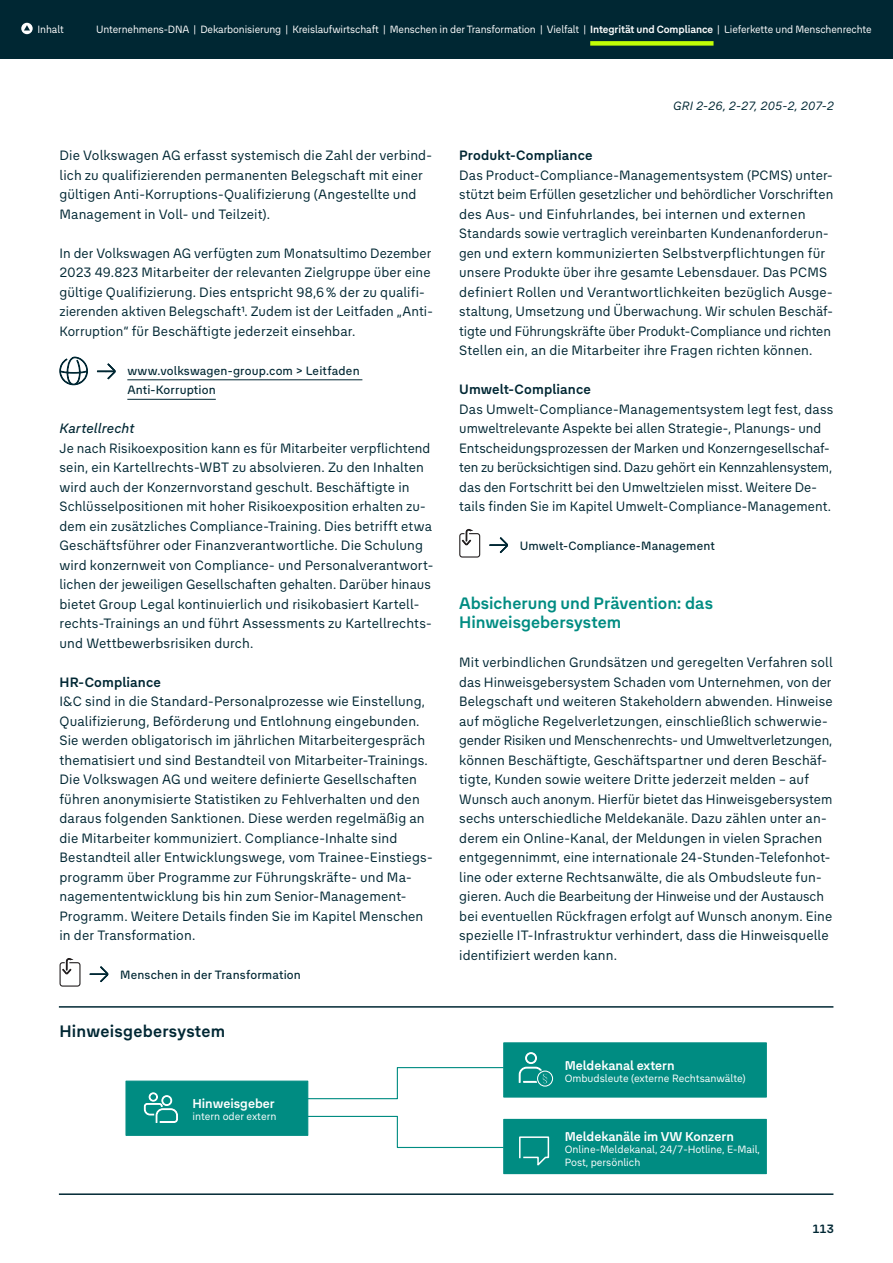
<style>
.page{position:relative;width:893px;height:1263px;background:#fff}
.page>*{position:absolute;margin:0;border:0;box-sizing:border-box;transform-origin:0 0}
.SL_Group_NFB{font:700 16.5px/19.5px "The Group TEXT Pro";color:#008c82}
.Head_Grafik{font:700 16.5px "The Group TEXT Pro";letter-spacing:.015em;color:#002733}
.FT_Group_NFB{font:13.5px/19.5px "The Group TEXT Pro";letter-spacing:.005em;color:#002733}
.SL_Group_ohne_Abstand_NFB{font:700 13.5px "The Group TEXT Pro";letter-spacing:.005em;color:#002733}
.Group_ohne_Abstand_kursiv{font:italic 500 13.5px "The Group TEXT Pro";letter-spacing:.01em;color:#002733}
.t1{font:700 12.75px "The Group TEXT Pro";color:#fff}
.Group_Verweis_NFB{font:500 12px "The Group TEXT Pro";letter-spacing:.015em;color:#002733}
.Group_URL{font:500 12px/19.5px "The Group TEXT Pro";letter-spacing:.015em;color:#002733}
.Group_Pagina{font:italic 12px "The Group TEXT Pro";letter-spacing:.015em;color:#002733}
.t2{font:700 12px "The Group TEXT Pro";color:#002733}
.t3{font:10.5px/12.6px "The Group TEXT Pro";letter-spacing:-.01em;color:#fff}
.s1{font-weight:700}
</style>
<div class="page">
<hr style="left:127px;top:379px;width:235px;height:1px;background:#002733">
<hr style="left:127px;top:399px;width:89px;height:1px;background:#002733">
<svg style="left:59px;top:356px;width:29px;height:29px"></svg>
<svg style="left:97px;top:363px;width:19px;height:16px"></svg>
<svg style="left:90px;top:966px;width:18px;height:16px"></svg>
<svg style="left:62px;top:958px;width:12px;height:16px"></svg>
<div style="left:71px;top:960px;width:6px;height:8px;background:#fff"></div>
<div style="left:60px;top:962px;width:21px;height:25px;border:1px solid #231f20;border-radius:2px"></div>
<svg style="left:489px;top:537px;width:19px;height:16px"></svg>
<svg style="left:462px;top:529px;width:11px;height:16px"></svg>
<div style="left:471px;top:531px;width:6px;height:8px;background:#fff"></div>
<div style="left:459px;top:533px;width:21px;height:25px;border:1px solid #231f20;border-radius:2px"></div>
<div style="left:0;top:0;width:893px;height:59px;background:#002733"></div>
<svg style="left:21px;top:23px;width:12px;height:11px"></svg>
<svg style="left:24px;top:25px;width:6px;height:6px"></svg>
<div style="left:590px;top:41px;width:123px;height:5px;background:#c2fe06"></div>
<hr style="left:59px;top:1006px;width:774px;height:2px;background:#002733">
<hr style="left:59px;top:1193px;width:774px;height:2px;background:#002733">
<div style="left:503px;top:1119px;width:264px;height:55px;background:#008c82"></div>
<svg style="left:308px;top:1067px;width:196px;height:33px"></svg>
<svg style="left:519px;top:1136px;width:31px;height:30px"></svg>
<div style="left:503px;top:1042px;width:264px;height:55px;background:#008c82;border:1px solid #008c82"></div>
<div style="left:536px;top:1070px;width:18px;height:17px;border:16px solid #008c82;border-radius:50%"></div>
<svg style="left:538px;top:1071px;width:15px;height:15px"></svg>
<div style="left:537px;top:1070px;width:16px;height:16px;border:1px solid #fff;border-radius:50%"></div>
<svg style="left:519px;top:1052px;width:29px;height:32px"></svg>
<svg style="left:308px;top:1115px;width:196px;height:33px"></svg>
<div style="left:125px;top:1080px;width:183px;height:56px;background:#008c82;border:1px solid #008c82"></div>
<svg style="left:144px;top:1092px;width:34px;height:31px"></svg>
<p class="t3" style="left:38px;top:22px;width:28px">Inhalt</p>
<p class="t3" style="left:96px;top:22px;width:777px">Unternehmens-DNA | Dekarbonisierung | Kreislaufwirtschaft | Menschen in der Transformation | Vielfalt | <span class="s1">Integrität und Compliance</span> | Lieferkette und Menschenrechte</p>
<p class="FT_Group_NFB" style="left:60px;top:145px;width:374px">Die Volkswagen AG erfasst systemisch die Zahl der verbind&shy;lich zu qualifizierenden permanenten Belegschaft mit einer gültigen Anti-Korruptions-Qualifizierung (Angestellte und Management in Voll- und Teilzeit).</p>
<p class="FT_Group_NFB" style="left:60px;top:242px;width:375px">In der Volkswagen AG verfügten zum Monatsultimo Dezember 2023 49.823 Mitarbeiter der relevanten Zielgruppe über eine gültige Qualifizierung. Dies entspricht 98,6 % der zu qualifi&shy;zierenden aktiven Belegschaft1. Zudem ist der Leitfaden „Anti-Korruption“ für Beschäftigte jederzeit einsehbar.</p>
<p class="Group_URL" style="left:127px;top:360px;width:234px">www.volkswagen-group.com &gt; Leitfaden<br>Anti-Korruption</p>
<p class="Group_ohne_Abstand_kursiv" style="left:60px;top:418px;width:76px">Kartellrecht</p>
<p class="FT_Group_NFB" style="left:60px;top:437px;width:375px">Je nach Risikoexposition kann es für Mitarbeiter verpflichtend sein, ein Kartellrechts-WBT zu absolvieren. Zu den Inhalten wird auch der Konzernvorstand geschult. Beschäftigte in Schlüsselpositionen mit hoher Risikoexposition erhalten zu&shy;dem ein zusätzliches Compliance-Training. Dies betrifft etwa Geschäftsführer oder Finanzverantwortliche. Die Schulung wird konzernweit von Compliance- und Personalverantwort&shy;lichen der jeweiligen Gesellschaften gehalten. Darüber hinaus bietet Group Legal kontinuierlich und risikobasiert Kartell&shy;rechts-Trainings an und führt Assessments zu Kartellrechts&shy;und Wettbewerbsrisiken durch.</p>
<p class="SL_Group_ohne_Abstand_NFB" style="left:60px;top:672px;width:103px">HR-Compliance</p>
<p class="FT_Group_NFB" style="left:60px;top:691px;width:375px">I&amp;C sind in die Standard-Personalprozesse wie Einstellung, Qualifizierung, Beförderung und Entlohnung eingebunden.<br>Sie werden obligatorisch im jährlichen Mitarbeitergespräch thematisiert und sind Bestandteil von Mitarbeiter-Trainings.<br>Die Volkswagen AG und weitere definierte Gesellschaften führen anonymisierte Statistiken zu Fehlverhalten und den daraus folgenden Sanktionen. Diese werden regelmäßig an die Mitarbeiter kommuniziert. Compliance-Inhalte sind Bestandteil aller Entwicklungswege, vom Trainee-Einstiegs&shy;programm über Programme zur Führungskräfte- und Ma&shy;nagemententwicklung bis hin zum Senior-Management-Programm. Weitere Details finden Sie im Kapitel Menschen in der Transformation.</p>
<p class="Group_Verweis_NFB" style="left:120px;top:966px;width:182px">Menschen in der Transformation</p>
<p class="Head_Grafik" style="left:60px;top:1019px;width:167px">Hinweisgebersystem</p>
<p class="t1" style="left:192px;top:1094px;width:84px">Hinweisgeber</p>
<p class="t3" style="left:192px;top:1110px;width:86px">intern oder extern</p>
<p class="Group_Pagina" style="left:673px;top:97px;width:162px">GRI 2-26, 2-27, 205-2, 207-2</p>
<p class="SL_Group_ohne_Abstand_NFB" style="left:459px;top:145px;width:135px">Produkt-Compliance</p>
<p class="FT_Group_NFB" style="left:459px;top:164px;width:376px">Das Product-Compliance-Managementsystem (PCMS) unter&shy;stützt beim Erfüllen gesetzlicher und behördlicher Vorschriften des Aus- und Einfuhrlandes, bei internen und externen Standards sowie vertraglich vereinbarten Kundenanforderun&shy;gen und extern kommunizierten Selbstverpflichtungen für unsere Produkte über ihre gesamte Lebensdauer. Das PCMS definiert Rollen und Verantwortlichkeiten bezüglich Ausge&shy;staltung, Umsetzung und Überwachung. Wir schulen Beschäf&shy;tigte und Führungskräfte über Produkt-Compliance und richten Stellen ein, an die Mitarbeiter ihre Fragen richten können.</p>
<p class="SL_Group_ohne_Abstand_NFB" style="left:459px;top:379px;width:133px">Umwelt-Compliance</p>
<p class="FT_Group_NFB" style="left:459px;top:398px;width:376px">Das Umwelt-Compliance-Managementsystem legt fest, dass umweltrelevante Aspekte bei allen Strategie-, Planungs- und Entscheidungsprozessen der Marken und Konzerngesellschaf&shy;ten zu berücksichtigen sind. Dazu gehört ein Kennzahlensystem, das den Fortschritt bei den Umweltzielen misst. Weitere De&shy;tails finden Sie im Kapitel Umwelt-Compliance-Management.</p>
<p class="Group_Verweis_NFB" style="left:520px;top:537px;width:197px">Umwelt-Compliance-Management</p>
<p class="SL_Group_NFB" style="left:459px;top:592px;width:255px">Absicherung und Prävention: das<br>Hinweisgebersystem</p>
<p class="FT_Group_NFB" style="left:459px;top:652px;width:375px">Mit verbindlichen Grundsätzen und geregelten Verfahren soll das Hinweisgebersystem Schaden vom Unternehmen, von der Belegschaft und weiteren Stakeholdern abwenden. Hinweise auf mögliche Regelverletzungen, einschließlich schwerwie&shy;gender Risiken und Menschenrechts- und Umweltverletzungen, können Beschäftigte, Geschäftspartner und deren Beschäf&shy;tigte, Kunden sowie weitere Dritte jederzeit melden – auf Wunsch auch anonym. Hierfür bietet das Hinweisgebersystem sechs unterschiedliche Meldekanäle. Dazu zählen unter an&shy;derem ein Online-Kanal, der Meldungen in vielen Sprachen entgegennimmt, eine internationale 24-Stunden-Telefonhot&shy;line oder externe Rechtsanwälte, die als Ombudsleute fun&shy;gieren. Auch die Bearbeitung der Hinweise und der Austausch bei eventuellen Rückfragen erfolgt auf Wunsch anonym. Eine spezielle IT-Infrastruktur verhindert, dass die Hinweisquelle identifiziert werden kann.</p>
<p class="t1" style="left:565px;top:1056px;width:112px">Meldekanal extern</p>
<p class="t3" style="left:565px;top:1071px;width:182px">Ombudsleute (externe Rechtsanwälte)</p>
<p class="t1" style="left:565px;top:1127px;width:171px">Meldekanäle im VW Konzern</p>
<p class="t3" style="left:565px;top:1142px;width:197px">Online-Meldekanal, 24/7-Hotline, E-Mail,<br>Post, persönlich</p>
<p class="t2" style="left:812px;top:1219px;width:23px">113</p>
</div>
